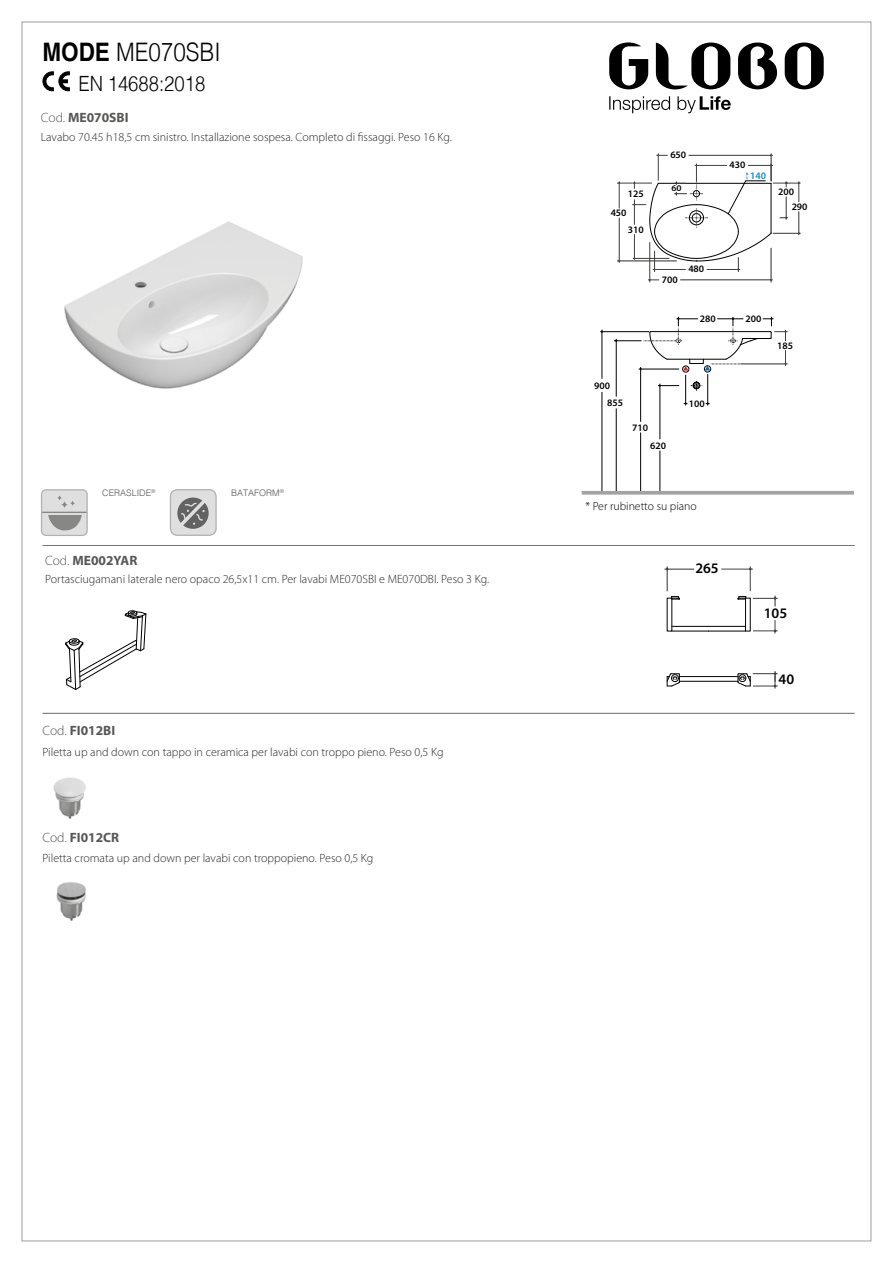
<style>
.page{position:relative;width:893px;height:1263px;background:#fff}
.page>*{position:absolute;margin:0;border:0;box-sizing:border-box;transform-origin:0 0}
.t1{font:300 25.5px "Helvetica";color:#000;scale:.88 1}
.t2{font:300 21px "Helvetica";color:#000;scale:.88 1}
.t3{font:600 14.55px "Myriad Pro";color:#000}
.t4{font:700 13.5px "Myriad Pro";color:#575756}
.t5{font:300 12px "Myriad Pro";color:#282827}
.t6{font:300 11.7px "Myriad Pro";color:#000}
.t7{font:600 9.9px "Myriad Pro";color:#000}
.t8{font:600 9.9px "Myriad Pro";color:#1487c9}
.t9{font:300 9px "Helvetica";color:#575756}
.t10{font:600 8.7px "Myriad Pro";color:#000;scale:1.09 1}
.s1{font-weight:700}
.s2{font-weight:300}
</style>
<div class="page">
<svg style="left:609px;top:96px;width:122px;height:17px"></svg>
<svg style="left:785px;top:43px;width:39px;height:46px"></svg>
<svg style="left:738px;top:43px;width:39px;height:46px"></svg>
<svg style="left:609px;top:43px;width:39px;height:46px"></svg>
<svg style="left:656px;top:43px;width:74px;height:46px"></svg>
<hr style="left:43px;top:545px;width:812px;height:1px;background:#000">
<hr style="left:43px;top:713px;width:812px;height:1px;background:#000">
<img style="left:64px;top:221px;width:239px;height:168px">
<hr style="left:680px;top:280px;width:93px;height:1px;background:#40403f">
<hr style="left:771px;top:248px;width:1px;height:34px;background:#40403f">
<hr style="left:649px;top:242px;width:1px;height:40px;background:#40403f">
<svg style="left:648px;top:279px;width:11px;height:2px"></svg>
<svg style="left:617px;top:153px;width:184px;height:119px"></svg>
<hr style="left:600px;top:331px;width:49px;height:1px;background:#000">
<hr style="left:602px;top:330px;width:1px;height:49px;background:#000">
<hr style="left:602px;top:392px;width:1px;height:100px;background:#000">
<hr style="left:616px;top:339px;width:1px;height:58px;background:#000">
<hr style="left:616px;top:408px;width:1px;height:84px;background:#000">
<svg style="left:658px;top:385px;width:21px;height:2px"></svg>
<hr style="left:660px;top:450px;width:1px;height:43px;background:#000">
<hr style="left:660px;top:384px;width:1px;height:55px;background:#000">
<hr style="left:640px;top:432px;width:1px;height:60px;background:#000">
<hr style="left:640px;top:367px;width:1px;height:55px;background:#000">
<hr style="left:707px;top:374px;width:1px;height:31px;background:#000">
<hr style="left:685px;top:375px;width:1px;height:30px;background:#000">
<svg style="left:691px;top:381px;width:11px;height:10px"></svg>
<svg style="left:582px;top:491px;width:272px;height:4px"></svg>
<svg style="left:614px;top:317px;width:174px;height:55px"></svg>
<svg style="left:43px;top:491px;width:43px;height:43px;background:#c7c7c7"></svg>
<div style="left:41px;top:489px;width:47px;height:47px;border:1px solid #b3b2b2;border-radius:5px"></div>
<svg style="left:170px;top:490px;width:45px;height:45px;background:#b6b6b6"></svg>
<div style="left:170px;top:489px;width:47px;height:47px;border:1px solid #b3b2b2;border-radius:7px"></div>
<img style="left:53px;top:777px;width:33px;height:42px">
<img style="left:56px;top:882px;width:30px;height:39px">
<svg style="left:65px;top:610px;width:81px;height:80px"></svg>
<hr style="left:721px;top:569px;width:32px;height:1px;background:#414140">
<svg style="left:738px;top:671px;width:40px;height:18px"></svg>
<hr style="left:679px;top:676px;width:59px;height:1px;background:#000">
<hr style="left:679px;top:681px;width:59px;height:1px;background:#000">
<svg style="left:667px;top:673px;width:13px;height:14px"></svg>
<hr style="left:672px;top:631px;width:37px;height:1px;background:#000">
<svg style="left:738px;top:566px;width:40px;height:67px"></svg>
<hr style="left:672px;top:626px;width:73px;height:1px;background:#000">
<hr style="left:709px;top:631px;width:36px;height:1px;background:#000">
<svg style="left:665px;top:566px;width:29px;height:65px"></svg>
<svg style="left:42px;top:71px;width:28px;height:21px"></svg>
<h1 class="t1" style="left:43px;top:30px;width:204px"><span class="s1">MODE</span> ME070SBI</h1>
<h2 class="t2" style="left:79px;top:66px;width:146px">EN 14688:2018</h2>
<p class="t4" style="left:41px;top:108px;width:89px"><span class="s2">Cod.</span> ME070SBI</p>
<p class="t5" style="left:41px;top:130px;width:413px">Lavabo 70.45 h18,5 cm sinistro. Installazione sospesa. Completo di fissaggi. Peso 16 Kg.</p>
<p class="t9" style="left:102px;top:485px;width:55px">CERASLIDE<sup>®</sup></p>
<p class="t9" style="left:231px;top:485px;width:54px">BATAFORM<sup>®</sup></p>
<p class="t4" style="left:45px;top:551px;width:94px"><span class="s2">Cod.</span> ME002YAR</p>
<p class="t5" style="left:45px;top:572px;width:445px">Portasciugamani laterale nero opaco 26,5x11 cm. Per lavabi ME070SBI e ME070DBI. Peso 3 Kg.</p>
<p class="t4" style="left:43px;top:721px;width:74px"><span class="s2">Cod.</span> FI012BI</p>
<p class="t5" style="left:43px;top:745px;width:403px">Piletta up and down con tappo in ceramica per lavabi con troppo pieno. Peso 0,5 Kg</p>
<p class="t4" style="left:43px;top:829px;width:78px"><span class="s2">Cod.</span> FI012CR</p>
<p class="t5" style="left:43px;top:851px;width:332px">Piletta cromata up and down per lavabi con troppopieno. Peso 0,5 Kg</p>
<p class="t7" style="left:670px;top:148px;width:17px">650</p>
<p class="t7" style="left:670px;top:153px;width:17px">650</p>
<p class="t7" style="left:729px;top:159px;width:17px">430</p>
<p class="t7" style="left:729px;top:163px;width:17px">430</p>
<p class="t8" style="left:750px;top:170px;width:17px">140</p>
<p class="t8" style="left:750px;top:174px;width:17px">140</p>
<p class="t10" style="left:671px;top:183px;width:11px">60</p>
<p class="t7" style="left:628px;top:188px;width:17px">125</p>
<p class="t7" style="left:778px;top:185px;width:17px">200</p>
<p class="t10" style="left:671px;top:187px;width:11px">60</p>
<p class="t7" style="left:628px;top:192px;width:17px">125</p>
<p class="t7" style="left:778px;top:190px;width:17px">200</p>
<p class="t7" style="left:792px;top:200px;width:17px">290</p>
<p class="t7" style="left:792px;top:205px;width:17px">290</p>
<p class="t7" style="left:611px;top:207px;width:17px">450</p>
<p class="t7" style="left:611px;top:211px;width:17px">450</p>
<p class="t7" style="left:628px;top:223px;width:17px">310</p>
<p class="t7" style="left:628px;top:227px;width:17px">310</p>
<p class="t7" style="left:662px;top:273px;width:17px">700</p>
<p class="t7" style="left:662px;top:277px;width:17px">700</p>
<p class="t7" style="left:688px;top:263px;width:17px">480</p>
<p class="t7" style="left:688px;top:267px;width:17px">480</p>
<p class="t7" style="left:700px;top:308px;width:17px">280</p>
<p class="t7" style="left:745px;top:308px;width:17px">200</p>
<p class="t7" style="left:700px;top:312px;width:17px">280</p>
<p class="t7" style="left:745px;top:312px;width:17px">200</p>
<p class="t7" style="left:594px;top:375px;width:17px">900</p>
<p class="t7" style="left:594px;top:379px;width:17px">900</p>
<p class="t7" style="left:607px;top:392px;width:17px">855</p>
<p class="t7" style="left:607px;top:397px;width:17px">855</p>
<p class="t7" style="left:632px;top:417px;width:17px">710</p>
<p class="t7" style="left:632px;top:421px;width:17px">710</p>
<p class="t7" style="left:650px;top:435px;width:17px">620</p>
<p class="t7" style="left:650px;top:439px;width:17px">620</p>
<p class="t7" style="left:689px;top:393px;width:17px">100</p>
<p class="t7" style="left:689px;top:397px;width:17px">100</p>
<p class="t7" style="left:777px;top:335px;width:17px">185</p>
<p class="t7" style="left:777px;top:339px;width:17px">185</p>
<p class="t6" style="left:585px;top:499px;width:113px">* Per rubinetto su piano</p>
<p class="t3" style="left:695px;top:559px;width:25px">265</p>
<p class="t3" style="left:764px;top:604px;width:25px">105</p>
<p class="t3" style="left:778px;top:670px;width:17px">40</p>
</div>
